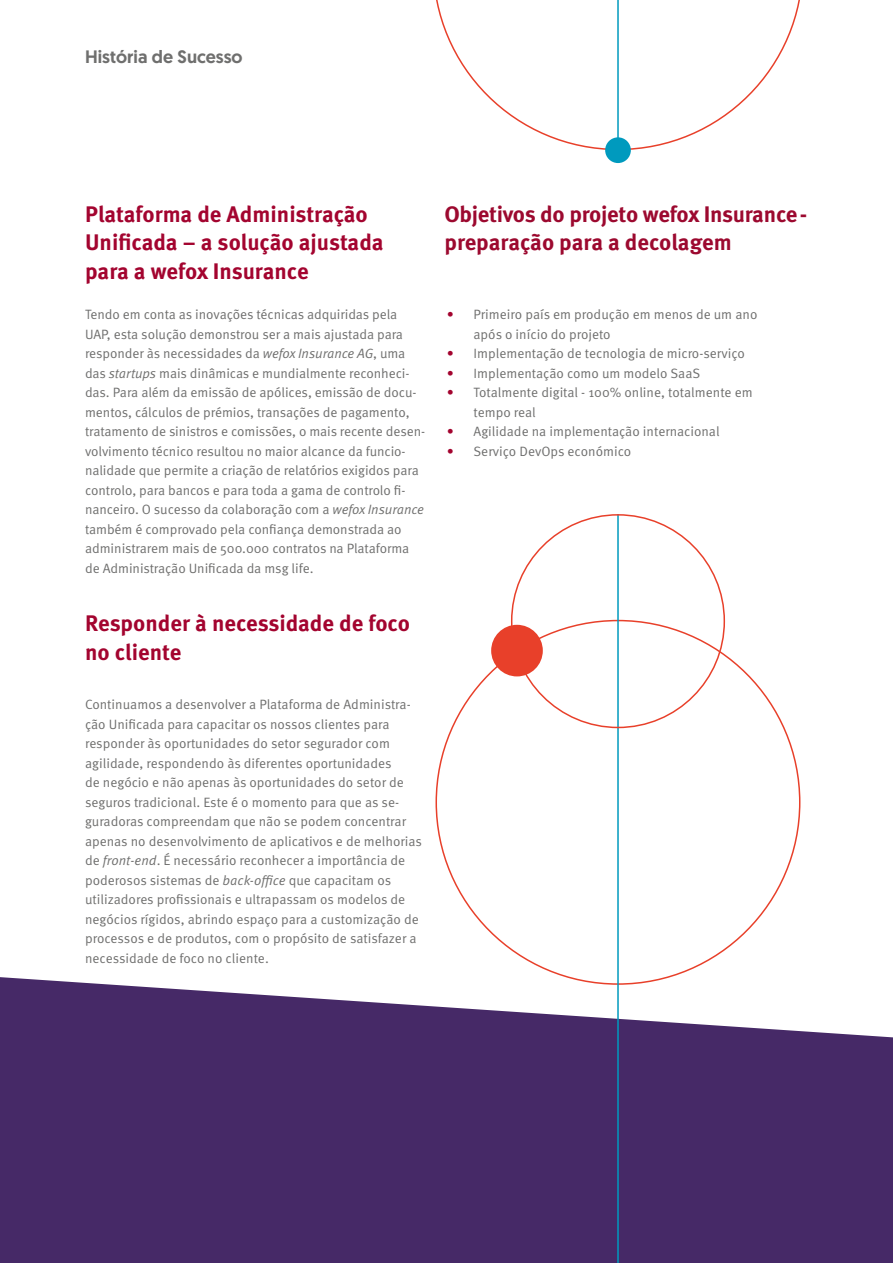
<style>
.page{position:relative;width:893px;height:1263px;background:#fff}
.page>*{position:absolute;margin:0;border:0;box-sizing:border-box;transform-origin:0 0}
.t1{font:700 22.5px/28.5px "Meta Pro";color:#a3042f}
.t2{font:700 22.5px/28.5px "Meta Pro";letter-spacing:-.01em;color:#9c092f}
.t3{font:500 18px "Geomanist";color:#6f6f6e}
.t4{font:13.5px/19.5px "Meta Pro Norm";letter-spacing:-.005em;color:#6f6f6e}
.s1{font-family:"Meta Pro Norm Ita"}
.s2{font-family:"Meta Pro Norm Ita";color:#a3042f}
</style>
<div class="page">
<svg style="left:0;top:977px;width:893px;height:286px;fill:#462967"></svg>
<svg style="left:436px;top:0;width:364px;height:150px"></svg>
<hr style="left:617px;top:0;width:2px;height:150px;background:#009abe">
<hr style="left:617px;top:514px;width:2px;height:749px;background:#009abe">
<div style="left:605px;top:137px;width:26px;height:26px;background:#009abe;border-radius:50%"></div>
<div style="left:491px;top:625px;width:52px;height:51px;background:#e8402a;border-radius:50%"></div>
<h2 class="t3" style="left:85px;top:45px;width:159px">História de Sucesso</h2>
<h1 class="t1" style="left:85px;top:198px;width:300px">Plataforma de Administração<br>Unificada – a solução ajustada para a wefox Insurance</h1>
<p class="t4" style="left:85px;top:304px;width:342px">Tendo em conta as inovações técnicas adquiridas pela UAP, esta solução demonstrou ser a mais ajustada para responder às necessidades da <span class="s1">wefox Insurance AG</span>, uma das <span class="s1">startups</span> mais dinâmicas e mundialmente reconheci&shy;das. Para além da emissão de apólices, emissão de docu&shy;mentos, cálculos de prémios, transações de pagamento, tratamento de sinistros e comissões, o mais recente desen&shy;volvimento técnico resultou no maior alcance da funcio&shy;nalidade que permite a criação de relatórios exigidos para controlo, para bancos e para toda a gama de controlo fi&shy;nanceiro. O sucesso da colaboração com a <span class="s1">wefox Insurance </span>também é comprovado pela confiança demonstrada ao administrarem mais de 500.000 contratos na Plataforma de Administração Unificada da msg life.</p>
<h1 class="t1" style="left:85px;top:608px;width:326px">Responder à necessidade de foco no cliente</h1>
<p class="t4" style="left:85px;top:694px;width:338px">Continuamos a desenvolver a Plataforma de Administra&shy;ção Unificada para capacitar os nossos clientes para responder às oportunidades do setor segurador com agilidade, respondendo às diferentes oportunidades<br>de negócio e não apenas às oportunidades do setor de seguros tradicional. Este é o momento para que as se&shy;guradoras compreendam que não se podem concentrar apenas no desenvolvimento de aplicativos e de melhorias de <span class="s1">front‑end</span>. É necessário reconhecer a importância de poderosos sistemas de <span class="s1">back-office</span> que capacitam os utilizadores profissionais e ultrapassam os modelos de negócios rígidos, abrindo espaço para a customização de processos e de produtos, com o propósito de satisfazer a necessidade de foco no cliente.</p>
<h1 class="t2" style="left:444px;top:198px;width:364px">Objetivos do projeto wefox Insurance&shy;preparação para a decolagem</h1>
<p class="t4" style="left:473px;top:304px;width:285px;text-indent:-27px"><span class="s2">•</span> Primeiro país em produção em menos de um ano após o início do projeto</p>
<p class="t4" style="left:446px;top:343px;width:300px"><span class="s2">•</span> Implementação de tecnologia de micro-serviço</p>
<p class="t4" style="left:446px;top:362px;width:255px"><span class="s2">•</span> Implementação como um modelo SaaS</p>
<p class="t4" style="left:473px;top:382px;width:281px;text-indent:-27px"><span class="s2">•</span> Totalmente digital - 100% online, totalmente em tempo real</p>
<p class="t4" style="left:446px;top:421px;width:275px"><span class="s2">•</span> Agilidade na implementação internacional</p>
<p class="t4" style="left:446px;top:440px;width:186px"><span class="s2">•</span> Serviço DevOps económico</p>
</div>
